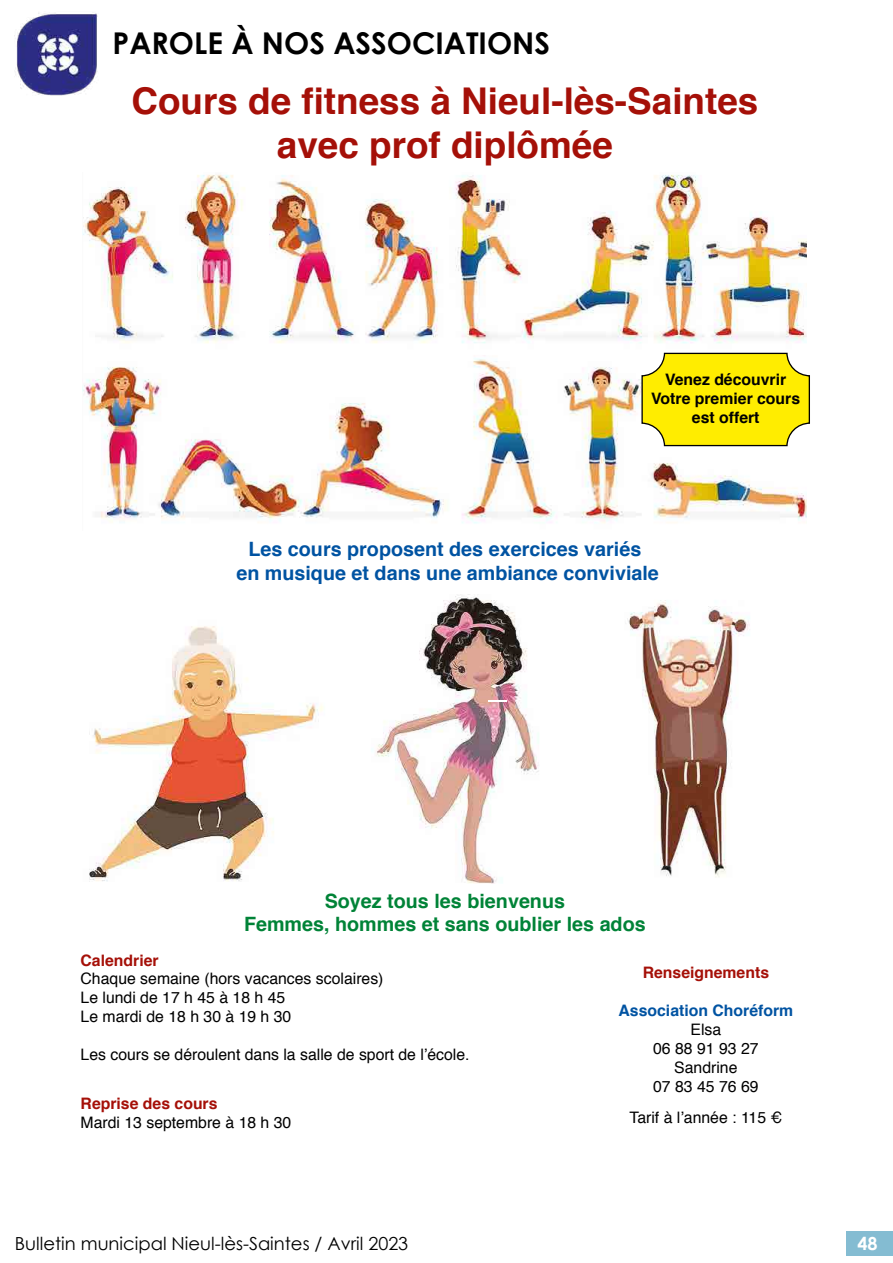
<style>
.page{position:relative;width:893px;height:1263px;background:#fff}
.page>*{position:absolute;margin:0;border:0;box-sizing:border-box;transform-origin:0 0}
.t1{font:700 36.9px/44.2px "Helvetica";color:#a51008;text-align:center}
.t2{font:700 30px "Century Gothic";color:#000}
.t3{font:700 19.8px/23.7px "Helvetica";color:#0053a2;text-align:center}
.t4{font:700 19.8px/23.7px "Helvetica";color:#008337;text-align:center}
.t5{font:18px "Century Gothic";color:#000}
.t6{font:700 18px "Century Gothic";color:#fff}
.t7{font:15.75px/18.9px "Helvetica";color:#000}
.t8{font:700 15.75px/18.9px "Helvetica";color:#000;text-align:center}
.t9{font:700 15.75px "Helvetica";color:#a51008}
.t10{font:700 15.75px "Helvetica";color:#0053a2}
</style>
<div class="page">
<div style="left:846px;top:1231px;width:47px;height:24px;background:#84bcd2"></div>
<img style="left:83px;top:174px;width:724px;height:350px">
<img style="left:627px;top:600px;width:123px;height:277px">
<svg style="left:641px;top:353px;width:169px;height:93px;background:#f5e619"></svg>
<img style="left:89px;top:626px;width:234px;height:256px">
<img style="left:371px;top:594px;width:168px;height:289px">
<svg style="left:488px;top:700px;width:19px;height:2px"></svg>
<img style="left:15px;top:13px;width:83px;height:83px">
<h2 class="t2" style="left:113px;top:21px;width:439px">PAROLE À NOS ASSOCIATIONS</h2>
<h1 class="t1" style="left:131px;top:79px;width:628px">Cours de fitness à Nieul-lès-Saintes avec prof diplômée</h1>
<p class="t8" style="left:651px;top:370px;width:150px">Venez découvrir<br>Votre premier cours est offert</p>
<p class="t3" style="left:236px;top:537px;width:424px">Les cours proposent des exercices variés<br>en musique et dans une ambiance conviviale</p>
<p class="t4" style="left:244px;top:889px;width:403px">Soyez tous les bienvenus<br>Femmes, hommes et sans oublier les ados</p>
<p class="t9" style="left:81px;top:947px;width:80px">Calendrier</p>
<p class="t7" style="left:81px;top:970px;width:304px">Chaque semaine (hors vacances scolaires)<br>Le lundi de 17 h 45 à 18 h 45<br>Le mardi de 18 h 30 à 19 h 30</p>
<p class="t7" style="left:81px;top:1046px;width:391px">Les cours se déroulent dans la salle de sport de l’école.</p>
<p class="t9" style="left:81px;top:1091px;width:138px">Reprise des cours</p>
<p class="t7" style="left:81px;top:1114px;width:212px">Mardi 13 septembre à 18 h 30</p>
<p class="t9" style="left:643px;top:960px;width:128px">Renseignements</p>
<p class="t10" style="left:619px;top:998px;width:176px">Association Choréform</p>
<p class="t7" style="left:653px;top:1020px;width:107px;text-align:center">Elsa<br>06 88 91 93 27<br>Sandrine<br>07 83 45 76 69</p>
<p class="t7" style="left:629px;top:1108px;width:154px">Tarif à l’année : 115 €</p>
<p class="t5" style="left:15px;top:1230px;width:395px">Bulletin municipal Nieul-lès-Saintes / Avril 2023</p>
<p class="t6" style="left:857px;top:1229px;width:22px">48</p>
</div>
